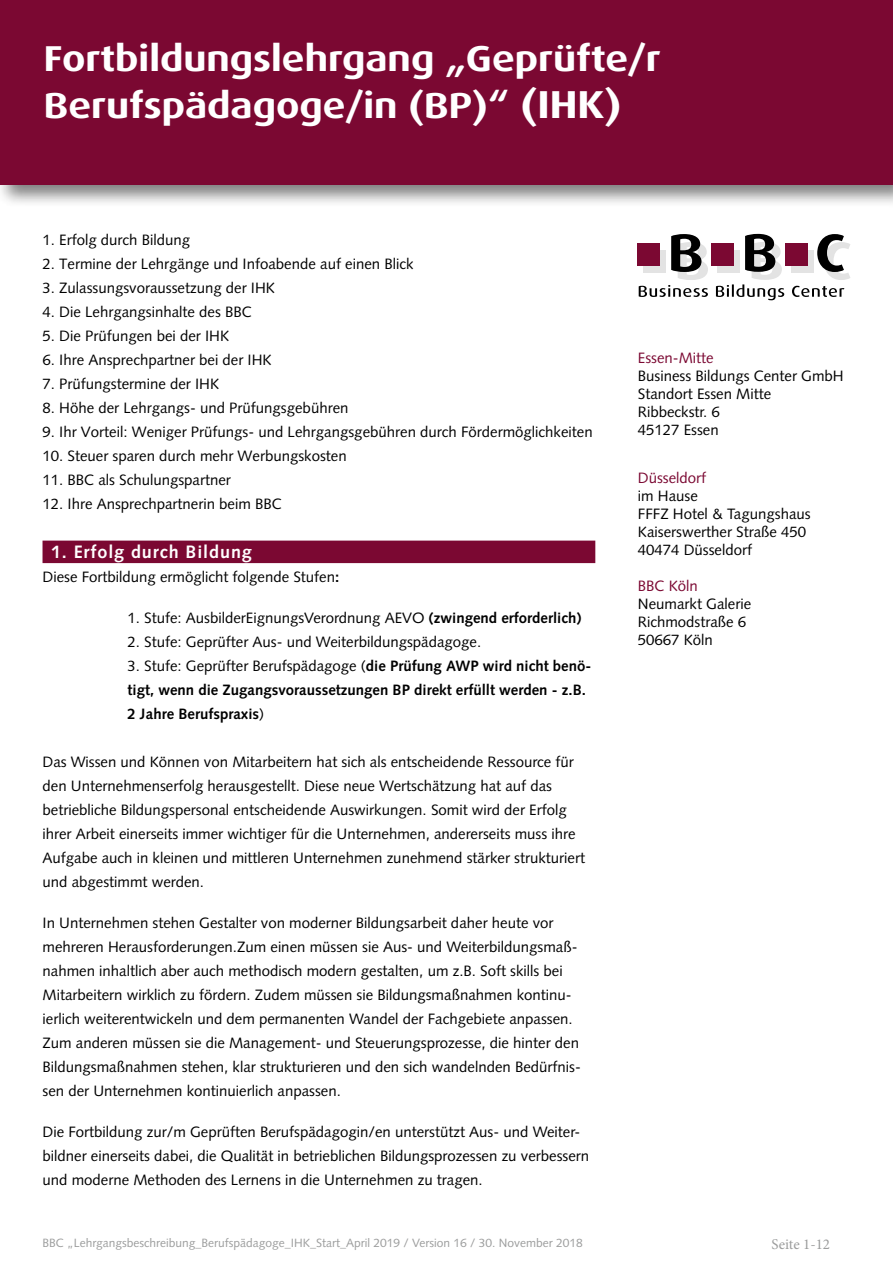
<style>
.page{position:relative;width:893px;height:1263px;background:#fff}
.page>*{position:absolute;margin:0;border:0;box-sizing:border-box;transform-origin:0 0}
.t1{font:700 36px/46.8px "Dax Wide";color:#fff}
.t2{font:700 18px "Syntax LT Std";letter-spacing:.05em;color:#fff}
.t3{font:15px/24px "Syntax LT Std";color:#000}
.t4{font:700 15px/24px "Syntax LT Std";color:#000}
.t5{font:15px "Syntax LT Std";color:#7b0832}
.t6{font:15px "Minion Pro";color:#9c9d9d}
.t7{font:12px "Syntax LT Std";color:#9c9d9d}
.s1{font-size:39px}
.s2{font-weight:700}
.s3{font-weight:400}
</style>
<div class="page">
<svg style="left:792px;top:286px;width:52px;height:11px"></svg>
<div style="left:791px;top:250px;width:22px;height:22px;background:#e3e3e3"></div>
<div style="left:712px;top:243px;width:22px;height:23px;background:#7b0832"></div>
<svg style="left:639px;top:234px;width:69px;height:63px"></svg>
<svg style="left:716px;top:234px;width:68px;height:66px"></svg>
<svg style="left:817px;top:234px;width:33px;height:46px"></svg>
<div style="left:785px;top:243px;width:22px;height:23px;background:#7b0832"></div>
<div style="left:638px;top:243px;width:22px;height:23px;background:#7b0832"></div>
<div style="left:0;top:0;width:893px;height:207px;background:#000;opacity:.5"></div>
<div style="left:0;top:0;width:893px;height:185px;background:#7b0832"></div>
<div style="left:43px;top:541px;width:552px;height:22px;background:#7b0832"></div>
<h1 class="t1" style="left:44px;top:36px;width:618px">Fortbildungslehrgang „Geprüfte/r<br>Berufspädagoge/in (BP)“ <span class="s1">(IHK)</span></h1>
<p class="t3" style="left:43px;top:228px;width:149px">1. Erfolg durch Bildung</p>
<p class="t3" style="left:43px;top:252px;width:372px">2. Termine der Lehrgänge und Infoabende auf einen Blick</p>
<p class="t3" style="left:43px;top:276px;width:234px">3. Zulassungsvoraussetzung der IHK</p>
<p class="t3" style="left:43px;top:300px;width:211px">4. Die Lehrgangsinhalte des BBC</p>
<p class="t3" style="left:43px;top:324px;width:188px">5. Die Prüfungen bei der IHK</p>
<p class="t3" style="left:43px;top:348px;width:231px">6. Ihre Ansprechpartner bei der IHK</p>
<p class="t3" style="left:43px;top:372px;width:178px">7. Prüfungstermine der IHK</p>
<p class="t3" style="left:43px;top:396px;width:307px">8. Höhe der Lehrgangs- und Prüfungsgebühren</p>
<p class="t3" style="left:43px;top:420px;width:552px">9. Ihr Vorteil: Weniger Prüfungs- und Lehrgangsgebühren durch Fördermöglichkeiten</p>
<p class="t3" style="left:43px;top:444px;width:306px">10. Steuer sparen durch mehr Werbungskosten</p>
<p class="t3" style="left:43px;top:468px;width:190px">11. BBC als Schulungspartner</p>
<p class="t3" style="left:43px;top:492px;width:241px">12. Ihre Ansprechpartnerin beim BBC</p>
<p class="t2" style="left:51px;top:541px;width:202px">1. Erfolg durch Bildung</p>
<p class="t3" style="left:43px;top:564px;width:298px">Diese Fortbildung ermöglicht folgende Stufen<span class="s2">:</span></p>
<p class="t3" style="left:128px;top:605px;width:455px">1. Stufe: AusbilderEignungsVerordnung AEVO <span class="s2">(zwingend erforderlich)</span></p>
<p class="t3" style="left:128px;top:629px;width:355px">2. Stufe: Geprüfter Aus- und Weiterbildungspädagoge.</p>
<p class="t4" style="left:128px;top:653px;width:465px"><span class="s3">3. Stufe: Geprüfter Berufspädagoge (</span>die Prüfung AWP wird nicht benö&shy;tigt, wenn die Zugangsvoraussetzungen BP direkt erfüllt werden - z.B.<br>2 Jahre Berufspraxis<span class="s3">)</span></p>
<p class="t3" style="left:43px;top:749px;width:544px">Das Wissen und Können von Mitarbeitern hat sich als entscheidende Ressource für den Unternehmenserfolg herausgestellt. Diese neue Wertschätzung hat auf das betriebliche Bildungspersonal entscheidende Auswirkungen. Somit wird der Erfolg ihrer Arbeit einerseits immer wichtiger für die Unternehmen, andererseits muss ihre Aufgabe auch in kleinen und mittleren Unternehmen zunehmend stärker strukturiert und abgestimmt werden.</p>
<p class="t3" style="left:43px;top:910px;width:540px">In Unternehmen stehen Gestalter von moderner Bildungsarbeit daher heute vor mehreren Herausforderungen.Zum einen müssen sie Aus- und Weiterbildungsmaß&shy;nahmen inhaltlich aber auch methodisch modern gestalten, um z.B. Soft skills bei Mitarbeitern wirklich zu fördern. Zudem müssen sie Bildungsmaßnahmen kontinu&shy;ierlich weiterentwickeln und dem permanenten Wandel der Fachgebiete anpassen.<br>Zum anderen müssen sie die Management- und Steuerungsprozesse, die hinter den Bildungsmaßnahmen stehen, klar strukturieren und den sich wandelnden Bedürfnis&shy;sen der Unternehmen kontinuierlich anpassen.</p>
<p class="t3" style="left:43px;top:1119px;width:548px">Die Fortbildung zur/m Geprüften Berufspädagogin/en unterstützt Aus- und Weiter&shy;bildner einerseits dabei, die Qualität in betrieblichen Bildungsprozessen zu verbessern und moderne Methoden des Lernens in die Unternehmen zu tragen.</p>
<p class="t5" style="left:638px;top:349px;width:77px">Essen-Mitte</p>
<p class="t3" style="left:638px;top:367px;width:207px;line-height:18px">Business Bildungs Center GmbH<br>Standort Essen Mitte<br>Ribbeckstr. 6<br>45127 Essen</p>
<p class="t5" style="left:638px;top:469px;width:70px">Düsseldorf</p>
<p class="t3" style="left:638px;top:487px;width:174px;line-height:18px">im Hause<br>FFFZ Hotel &amp; Tagungshaus<br>Kaiserswerther Straße 450<br>40474 Düsseldorf</p>
<p class="t5" style="left:638px;top:577px;width:62px">BBC Köln</p>
<p class="t3" style="left:638px;top:595px;width:115px;line-height:18px">Neumarkt Galerie<br>Richmodstraße 6<br>50667 Köln</p>
<p class="t7" style="left:43px;top:1235px;width:542px">BBC „Lehrgangsbeschreibung_Berufspädagoge_IHK_Start_April 2019 / Version 16 / 30. November 2018</p>
<p class="t6" style="left:771px;top:1234px;width:60px">Seite 1-12</p>
</div>
